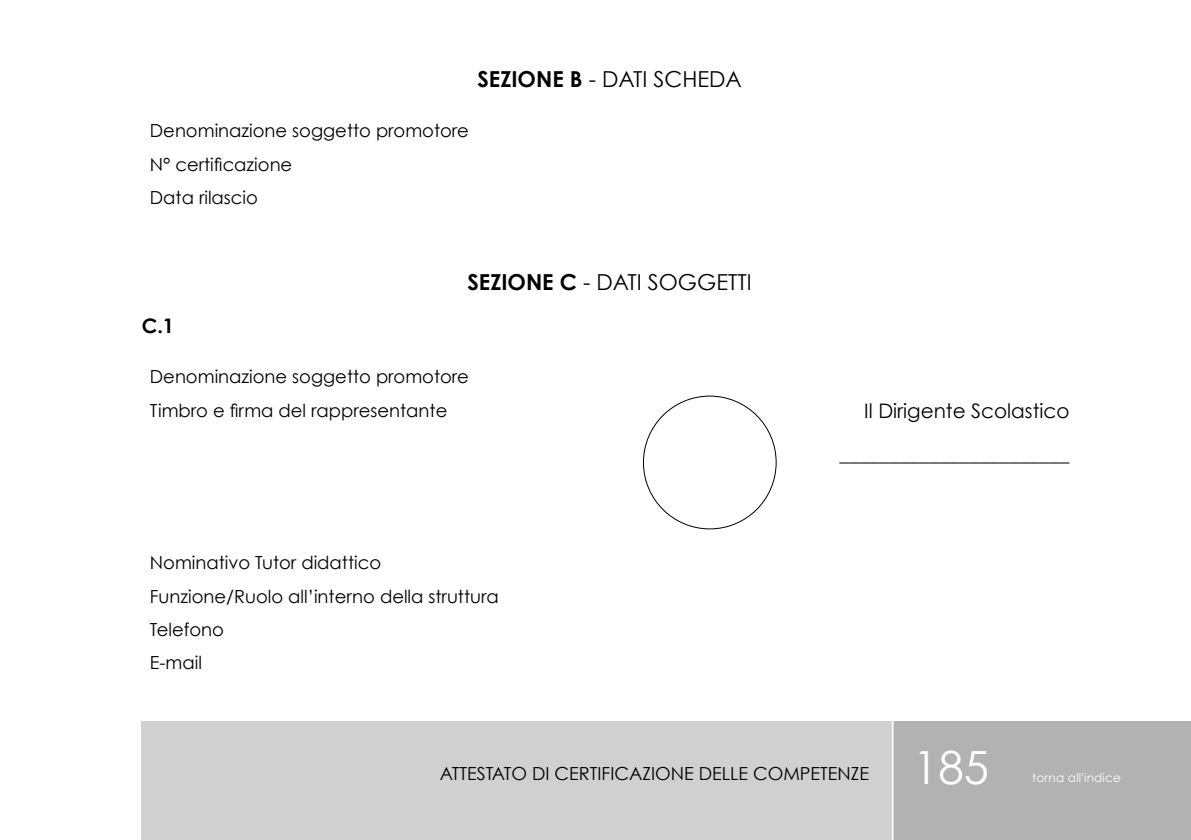
<style>
.page{position:relative;width:1191px;height:840px;background:#fff}
.page>*{position:absolute;margin:0;border:0;box-sizing:border-box;transform-origin:0 0}
.t1{font:45.6px "Century Gothic";color:#fff}
.t2{font:22px "Century Gothic";color:#000}
.t3{font:20px "Minion Pro";color:#000}
.t4{font:20px "Century Gothic";color:#000}
.t5{font:700 20px "Century Gothic";color:#000}
.t6{font:18px/33.4px "Century Gothic";color:#000}
.t7{font:12px "Century Gothic";letter-spacing:.015em;color:#fff}
.s1{font-weight:700}
</style>
<div class="page">
<div style="left:142px;top:720px;width:1049px;height:119px;background:#d0d0d0"></div>
<div style="left:891px;top:720px;width:300px;height:119px;background:#b3b2b2"></div>
<hr style="left:891px;top:720px;width:2px;height:119px;background:#fff">
<p class="t2" style="left:477px;top:66px;width:266px"><span class="s1">SEZIONE B</span> - DATI SCHEDA</p>
<p class="t6" style="left:150px;top:114px;width:320px">Denominazione soggetto promotore<br>N° certificazione<br>Data rilascio</p>
<p class="t2" style="left:467px;top:269px;width:286px"><span class="s1">SEZIONE C</span> - DATI SOGGETTI</p>
<p class="t5" style="left:142px;top:313px;width:34px">C.1</p>
<p class="t6" style="left:150px;top:359px;width:320px">Denominazione soggetto promotore<br>Timbro e firma del rappresentante</p>
<p class="t6" style="left:150px;top:545px;width:350px">Nominativo Tutor didattico<br>Funzione/Ruolo all’interno della struttura<br>Telefono<br>E-mail</p>
<p class="t4" style="left:864px;top:398px;width:207px">Il Dirigente Scolastico</p>
<p class="t3" style="left:839px;top:441px;width:231px">_______________________</p>
<p class="t6" style="left:440px;top:756px;width:431px">ATTESTATO DI CERTIFICAZIONE DELLE COMPETENZE</p>
<h1 class="t1" style="left:913px;top:739px;width:77px">185</h1>
<p class="t7" style="left:1032px;top:770px;width:90px">torna all'indice</p>
</div>
